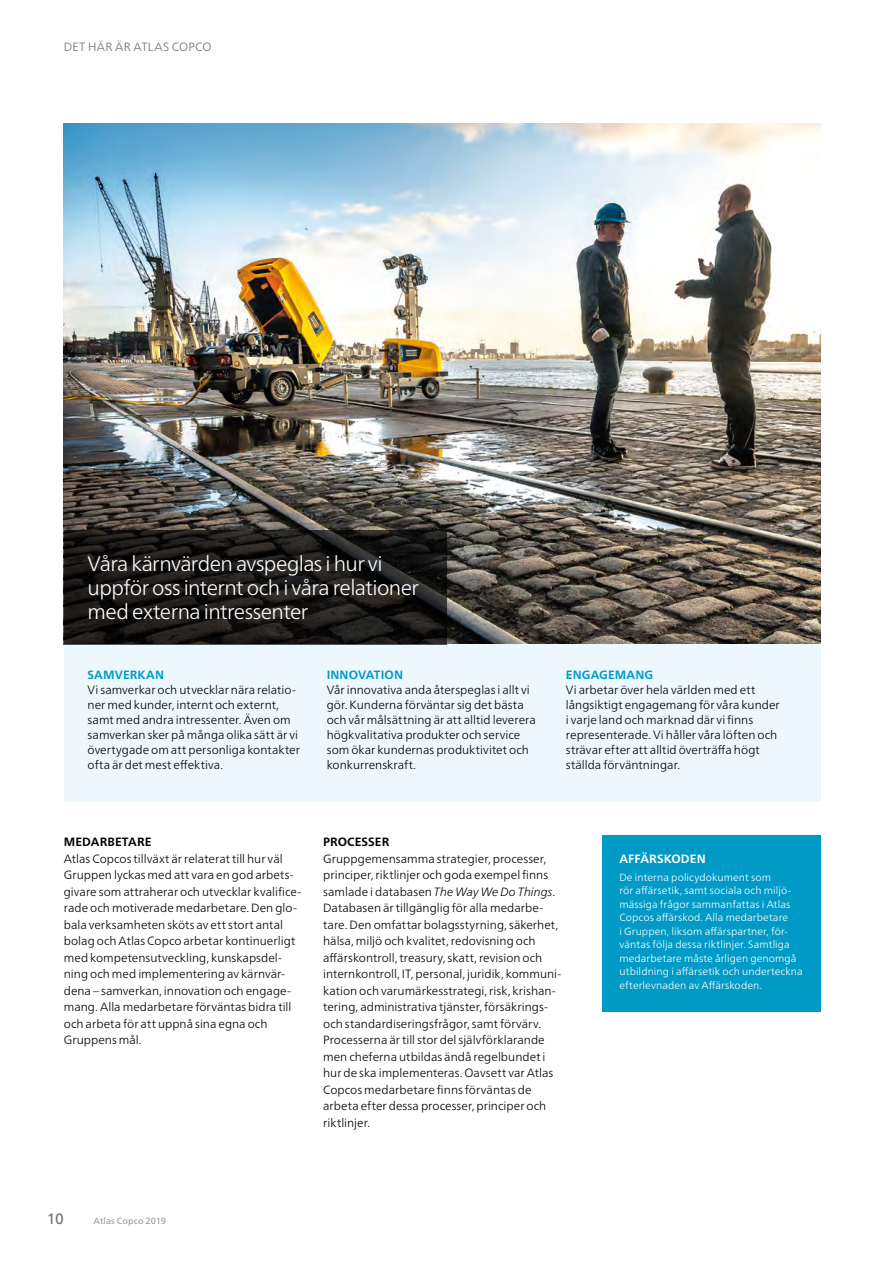
<style>
.page{position:relative;width:893px;height:1263px;background:#fff}
.page>*{position:absolute;margin:0;border:0;box-sizing:border-box;transform-origin:0 0}
.t1{font:300 21px/24px "Neue Frutiger World";letter-spacing:-.03em;color:#fff}
.t2{font:15px "Neue Frutiger World";color:#70706f}
.t3{font:300 12px/16.5px "Neue Frutiger World";color:#000001}
.t4{font:700 12px "Neue Frutiger World";letter-spacing:.01em;color:#009ac7}
.t5{font:700 12px "Neue Frutiger World";letter-spacing:.01em;color:#000001}
.t6{font:300 12px "Neue Frutiger World";letter-spacing:.025em;color:#70706f}
.t7{font:700 12px "Neue Frutiger World";letter-spacing:.01em;color:#fff}
.t8{font:300 10.5px/13.5px "Neue Frutiger World";letter-spacing:.005em;color:#fff}
.t9{font:9px "Neue Frutiger World";letter-spacing:.01em;color:#999}
.s1{font-style:italic}
</style>
<div class="page">
<img style="left:64px;top:123px;width:757px;height:522px">
<div style="left:602px;top:836px;width:219px;height:176px;background:#009ac7"></div>
<div style="left:64px;top:645px;width:757px;height:157px;background:#ecf7fe"></div>
<svg style="left:64px;top:530px;width:382px;height:115px;background:#1a1817"></svg>
<p class="t6" style="left:64px;top:37px;width:149px">DET HÄR ÄR ATLAS COPCO</p>
<h1 class="t1" style="left:88px;top:552px;width:333px">Våra kärnvärden avspeglas i hur vi uppför oss internt och i våra relationer med externa intressenter</h1>
<p class="t4" style="left:88px;top:664px;width:78px">SAMVERKAN</p>
<p class="t3" style="left:88px;top:683px;width:214px;line-height:15px">Vi samverkar och utvecklar nära relatio&shy;ner med kunder, internt och externt, samt med andra intressenter. Även om samverkan sker på många olika sätt är vi övertygade om att personliga kontakter ofta är det mest effektiva.</p>
<p class="t4" style="left:327px;top:664px;width:78px">INNOVATION</p>
<p class="t3" style="left:327px;top:683px;width:211px;line-height:15px">Vår innovativa anda återspeglas i allt vi gör. Kunderna förväntar sig det bästa och vår målsättning är att alltid leverera högkvalitativa produkter och service som ökar kundernas produktivitet och konkurrenskraft.</p>
<p class="t4" style="left:566px;top:664px;width:89px">ENGAGEMANG</p>
<p class="t3" style="left:566px;top:683px;width:215px;line-height:15px">Vi arbetar över hela världen med ett långsiktigt engagemang för våra kunder i varje land och marknad där vi finns representerade. Vi håller våra löften och strävar efter att alltid överträffa högt ställda förväntningar.</p>
<p class="t5" style="left:64px;top:831px;width:89px">MEDARBETARE</p>
<p class="t3" style="left:64px;top:850px;width:239px">Atlas Copcos tillväxt är relaterat till hur väl Gruppen lyckas med att vara en god arbets&shy;givare som attraherar och utvecklar kvalifice&shy;rade och motiverade medarbetare. Den glo&shy;bala verksamheten sköts av ett stort antal bolag och Atlas Copco arbetar kontinuerligt med kompetensutveckling, kunskapsdel&shy;ning och med implementering av kärnvär&shy;dena – samverkan, innovation och engage&shy;mang. Alla medarbetare förväntas bidra till och arbeta för att uppnå sina egna och Gruppens mål.</p>
<p class="t5" style="left:323px;top:831px;width:68px">PROCESSER</p>
<p class="t3" style="left:323px;top:850px;width:240px">Gruppgemensamma strategier, processer, principer, riktlinjer och goda exempel finns samlade i databasen <span class="s1">The Way We Do Things</span>.<br>Databasen är tillgänglig för alla medarbe&shy;tare. Den omfattar bolagsstyrning, säkerhet, hälsa, miljö och kvalitet, redovisning och affärskontroll, treasury, skatt, revision och internkontroll, IT, personal, juridik, kommuni&shy;kation och varumärkesstrategi, risk, krishan&shy;tering, administrativa tjänster, försäkrings&shy;och standardiseringsfrågor, samt förvärv.<br>Processerna är till stor del självförklarande men cheferna utbildas ändå regelbundet i hur de ska implementeras. Oavsett var Atlas Copcos medarbetare finns förväntas de arbeta efter dessa processer, principer och riktlinjer.</p>
<p class="t7" style="left:619px;top:848px;width:88px">AFFÄRSKODEN</p>
<p class="t8" style="left:619px;top:870px;width:185px">De interna policydokument som<br>rör affärsetik, samt sociala och miljö&shy;mässiga frågor sammanfattas i Atlas Copcos affärskod. Alla medarbetare<br>i Gruppen, liksom affärspartner, för&shy;väntas följa dessa riktlinjer. Samtliga medarbetare måste årligen genomgå utbildning i affärsetik och underteckna efterlevnaden av Affärskoden.</p>
<p class="t2" style="left:47px;top:1206px;width:18px">10</p>
<p class="t9" style="left:94px;top:1213px;width:74px">Atlas Copco 2019</p>
</div>
